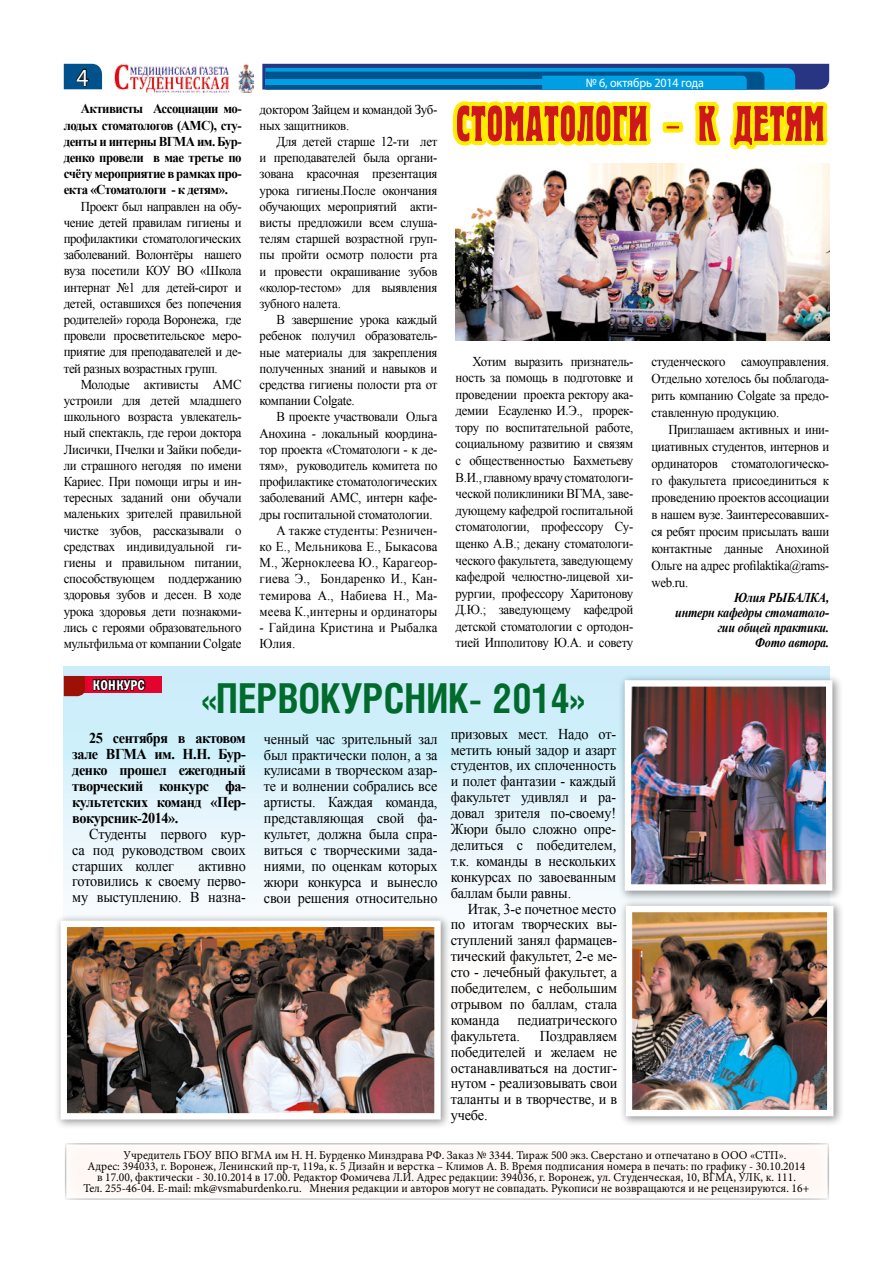
<style>
.page{position:relative;width:893px;height:1263px;background:#fff}
.page>*{position:absolute;margin:0;border:0;box-sizing:border-box;transform-origin:0 0}
.t1{font:50.25px "Herold C";letter-spacing:.01em;color:#cd171a}
.t2{font:700 41.25px "Helios Cond";color:#006b2d;scale:.95 1}
.t3{font:24.75px "Myriad Pro";color:#fff;scale:.95 1}
.t4{font:15px/15.9px "Times New Roman";letter-spacing:-.01em;color:#000;text-align:justify;scale:.95 1}
.t5{font:700 15px/15.9px "Times New Roman";letter-spacing:-.03em;color:#000;text-align:justify;scale:.95 1}
.t6{font:14.25px "Franklin Gothic Demi Cond ITC";letter-spacing:.03em;color:#fff;scale:.91 1}
.t7{font:13.5px/16.2px "Times New Roman";letter-spacing:-.02em;color:#000;text-align:justify;scale:.95 1}
.t8{font:13.5px/16.2px "Times New Roman";letter-spacing:.01em;color:#000;scale:.95 1}
.t9{font:700 13.5px/16.2px "Times New Roman";letter-spacing:-.04em;color:#000;text-align:justify;scale:.95 1}
.t10{font:italic 700 13.5px/15.1px "Times New Roman";letter-spacing:-.02em;color:#000;text-align:right;scale:.9 1}
.t11{font:12.75px "Myriad Pro";letter-spacing:-.01em;color:#fff;scale:.95 1}
.t12{font:12px "Minion Pro";color:#000;scale:.96 1}
</style>
<div class="page">
<div style="left:64px;top:666px;width:765px;height:343px;background:linear-gradient(to bottom,#c6ecfa,#fffffe)"></div>
<svg style="left:262px;top:64px;width:567px;height:26px;background:#0b6daf"></svg>
<div style="left:266px;top:80px;width:324px;height:5px;background:#009fe3"></div>
<svg style="left:64px;top:64px;width:38px;height:25px"></svg>
<img style="left:115px;top:64px;width:138px;height:28px">
<div style="left:65px;top:1143px;width:763px;height:56px;background:#fef7f4"></div>
<svg style="left:452px;top:101px;width:199px;height:45px;background:#ffee13"></svg>
<div style="left:662px;top:122px;width:21px;height:11px;border:8px solid #ffed00"></div>
<svg style="left:694px;top:101px;width:134px;height:49px"></svg>
<div style="left:72px;top:676px;width:90px;height:17px;background:#e4032e"></div>
<svg style="left:64px;top:676px;width:21px;height:20px"></svg>
<svg style="left:92px;top:666px;width:55px;height:31px"></svg>
<img style="left:455px;top:164px;width:374px;height:176px">
<div style="left:618px;top:673px;width:225px;height:229px;background:#000;opacity:.4"></div>
<img style="left:632px;top:687px;width:193px;height:197px">
<div style="left:625px;top:680px;width:207px;height:211px;border:6px solid #fff"></div>
<div style="left:619px;top:899px;width:225px;height:228px;background:#000;opacity:.4"></div>
<img style="left:633px;top:913px;width:193px;height:196px">
<div style="left:626px;top:906px;width:207px;height:210px;border:6px solid #fff"></div>
<div style="left:54px;top:914px;width:397px;height:216px;background:#000;opacity:.4"></div>
<img style="left:68px;top:928px;width:366px;height:184px">
<div style="left:61px;top:921px;width:380px;height:198px;border:6px solid #fff"></div>
<h3 class="t3" style="left:76px;top:62px;width:14px">4</h3>
<p class="t11" style="left:586px;top:75px;width:126px">№ 6, октябрь 2014 года</p>
<p class="t9" style="left:64px;top:100px;width:189px;text-indent:17px">Активисты Ассоциации мо&shy;лодых стоматологов (АМС), сту&shy;денты и интерны ВГМА им. Бур&shy;денко провели в мае третье по счёту мероприятие в рамках про&shy;екта «Стоматологи - к детям».</p>
<p class="t7" style="left:64px;top:198px;width:189px;text-indent:17px">Проект был направлен на обу&shy;чение детей правилам гигиены и профилактики стоматологических заболеваний. Волонтёры нашего вуза посетили КОУ ВО «Школа интернат №1 для детей-сирот и детей, оставшихся без попечения родителей» города Воронежа, где провели просветительское меро&shy;приятие для преподавателей и де&shy;тей разных возрастных групп.</p>
<p class="t7" style="left:64px;top:376px;width:189px;text-indent:17px">Молодые активисты АМС устроили для детей младшего школьного возраста увлекатель&shy;ный спектакль, где герои доктора Лисички, Пчелки и Зайки победи&shy;ли страшного негодяя по имени Кариес. При помощи игры и ин&shy;тересных заданий они обучали маленьких зрителей правильной чистке зубов, рассказывали о средствах индивидуальной ги&shy;гиены и правильном питании, способствующем поддержанию здоровья зубов и десен. В ходе урока здоровья дети познакоми&shy;лись с героями образовательного мультфильма от компании Colgate</p>
<p class="t7" style="left:260px;top:101px;width:189px">доктором Зайцем и командой Зуб&shy;ных защитников.</p>
<p class="t7" style="left:260px;top:133px;width:189px;text-indent:17px">Для детей старше 12-ти лет и преподавателей была органи&shy;зована красочная презентация урока гигиены.После окончания обучающих мероприятий акти&shy;висты предложили всем слуша&shy;телям старшей возрастной груп&shy;пы пройти осмотр полости рта и провести окрашивание зубов «колор-тестом» для выявления зубного налета.</p>
<p class="t7" style="left:260px;top:311px;width:189px;text-indent:17px">В завершение урока каждый ребенок получил образователь&shy;ные материалы для закрепления полученных знаний и навыков и средства гигиены полости рта от компании Colgate.</p>
<p class="t7" style="left:277px;top:409px;width:171px">В проекте участвовали Ольга</p>
<p class="t7" style="left:260px;top:425px;width:189px">Анохина - локальный координа-</p>
<p class="t7" style="left:260px;top:441px;width:189px">тор проекта «Стоматологи - к де-</p>
<p class="t7" style="left:260px;top:457px;width:189px">тям», руководитель комитета по</p>
<p class="t7" style="left:260px;top:473px;width:189px">профилактике стоматологических</p>
<p class="t7" style="left:260px;top:490px;width:189px">заболеваний АМС, интерн кафе-</p>
<p class="t7" style="left:260px;top:506px;width:184px">дры госпитальной стоматологии.</p>
<p class="t8" style="left:277px;top:522px;width:171px">А также студенты: Резничен-</p>
<p class="t8" style="left:260px;top:538px;width:189px">ко Е., Мельникова Е., Быкасова</p>
<p class="t8" style="left:260px;top:554px;width:189px">М., Жерноклеева Ю., Карагеор-</p>
<p class="t8" style="left:260px;top:571px;width:189px">гиева Э., Бондаренко И., Кан-</p>
<p class="t8" style="left:260px;top:587px;width:189px">темирова А., Набиева Н., Ма-</p>
<p class="t8" style="left:260px;top:603px;width:189px">меева К.,интерны и ординаторы</p>
<p class="t8" style="left:260px;top:619px;width:189px">- Гайдина Кристина и Рыбалка<br>Юлия.</p>
<h1 class="t1" style="left:455px;top:100px;width:370px">СТОМАТОЛОГИ – К ДЕТЯМ</h1>
<p class="t7" style="left:455px;top:352px;width:189px;line-height:16.6px;text-indent:17px">Хотим выразить признатель&shy;ность за помощь в подготовке и проведении проекта ректору ака&shy;демии Есауленко И.Э., прорек&shy;тору по воспитательной работе, социальному развитию и связям с общественностью Бахметьеву В.И., главному врачу стоматологи&shy;ческой поликлиники ВГМА, заве&shy;дующему кафедрой госпитальной стоматологии, профессору Су&shy;щенко А.В.; декану стоматологи&shy;ческого факультета, заведующему кафедрой челюстно-лицевой хи&shy;рургии, профессору Харитонову Д.Ю.; заведующему кафедрой детской стоматологии с ортодон&shy;тией Ипполитову Ю.А. и совету</p>
<p class="t7" style="left:651px;top:352px;width:189px;line-height:17.1px">студенческого самоуправления.<br>Отдельно хотелось бы поблагода&shy;рить компанию Colgate за предо&shy;ставленную продукцию.</p>
<p class="t7" style="left:651px;top:420px;width:189px;line-height:17.1px;text-indent:17px">Приглашаем активных и ини&shy;циативных студентов, интернов и ординаторов стоматологическо&shy;го факультета присоединиться к проведению проектов ассоциации в нашем вузе. Заинтересовавших&shy;ся ребят просим присылать ваши контактные данные Анохиной Ольге на адрес profilaktika@rams&shy;web.ru.</p>
<p class="t10" style="left:675px;top:590px;width:173px">Юлия РЫБАЛКА,<br>интерн кафедры стоматоло&shy;гии общей практики.<br>Фото автора.</p>
<p class="t6" style="left:93px;top:676px;width:59px">КОНКУРС</p>
<h2 class="t2" style="left:202px;top:673px;width:405px">«ПЕРВОКУРСНИК- 2014»</h2>
<p class="t5" style="left:72px;top:730px;width:184px;text-indent:17px">25 сентября в актовом зале ВГМА им. Н.Н. Бур&shy;денко прошел ежегодный творческий конкурс фа&shy;культетских команд «Пер&shy;вокурсник-2014».</p>
<p class="t4" style="left:72px;top:825px;width:184px;text-indent:17px">Студенты первого кур&shy;са под руководством своих старших коллег</p>
<p class="t4" style="left:72px;top:857px;width:184px;text-indent:126px">активно готовились к своему перво&shy;му выступлению. В назна-</p>
<p class="t4" style="left:264px;top:730px;width:184px">ченный час зрительный зал был практически полон, а за кулисами в творческом азар&shy;те и волнении собрались все артисты. Каждая команда, представляющая свой фа&shy;культет, должна была спра&shy;виться с творческими зада&shy;ниями, по оценкам которых жюри конкурса и вынесло свои решения относительно</p>
<p class="t4" style="left:451px;top:725px;width:176px">призовых мест. Надо от&shy;метить юный задор и азарт студентов, их сплоченность и полет фантазии - каждый факультет удивлял и ра&shy;довал зрителя по-своему!<br>Жюри было сложно опре&shy;делиться с победителем, т.к. команды в нескольких конкурсах по завоеванным баллам были равны.</p>
<p class="t4" style="left:451px;top:900px;width:177px;text-indent:17px">Итак, 3-е почетное место по итогам творческих вы&shy;ступлений занял фармацев&shy;тический факультет, 2-е ме&shy;сто - лечебный факультет, а победителем, с небольшим отрывом по баллам, стала команда педиатрического факультета.</p>
<p class="t4" style="left:451px;top:1027px;width:177px;text-indent:89px">Поздравляем победителей и желаем не останавливаться на достиг&shy;нутом - реализовывать свои таланты и в творчестве, и в учебе.</p>
<p class="t12" style="left:123px;top:1147px;width:692px">Учредитель ГБОУ ВПО ВГМА им Н. Н. Бурденко Минздрава РФ. Заказ № 3344. Тираж 500 экз. Сверстано и отпечатано в ООО «СТП».</p>
<p class="t12" style="left:88px;top:1158px;width:749px">Адрес: 394033, г. Воронеж, Ленинский пр-т, 119а, к. 5 Дизайн и верстка – Климов А. В. Время подписания номера в печать: по графику - 30.10.2014</p>
<p class="t12" style="left:97px;top:1169px;width:729px">в 17.00, фактически - 30.10.2014 в 17.00. Редактор Фомичева Л.И. Адрес редакции: 394036, г. Воронеж, ул. Студенческая, 10, ВГМА, УЛК, к. 111.</p>
<p class="t12" style="left:84px;top:1180px;width:757px">Тел. 255-46-04. E-mail: mk@vsmaburdenko.ru. Мнения редакции и авторов могут не совпадать. Рукописи не возвращаются и не рецензируются. 16+</p>
</div>
